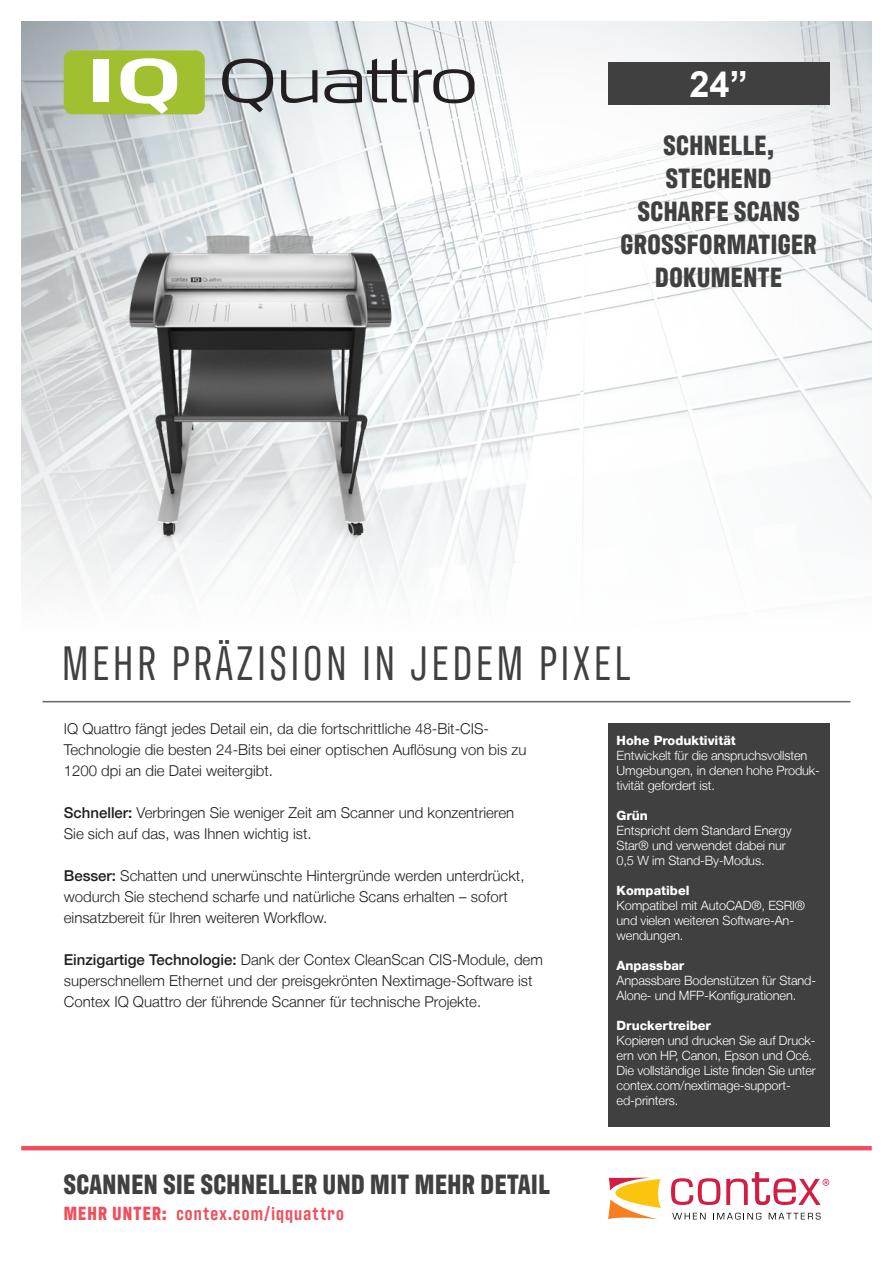
<style>
.page{position:relative;width:893px;height:1263px;background:#fff}
.page>*{position:absolute;margin:0;border:0;box-sizing:border-box;transform-origin:0 0}
.Headline{font:49.5px "Antarctican Headline";letter-spacing:.08em;color:#404040}
.t1{font:700 36.15px "Arial";color:#fff}
.Call_out_lines{font:700 28.5px/33px "Antarctican Headline";letter-spacing:.02em;color:#404040;text-align:center}
.t2{font:600 19.5px "Antarctican Headline";letter-spacing:.06em;color:#ef4f5c}
.Copy{font:300 15px/21px "Helvetica Neue LT";color:#231f20}
.Features_brød{font:300 12.75px/15px "Helvetica Neue LT";letter-spacing:-.01em;color:#fff}
.Features_headline{font:800 12.75px "Helvetica Neue LT";color:#fff}
.s1{font-weight:500}
.s2{font-weight:700}
</style>
<div class="page">
<img style="left:21px;top:21px;width:851px;height:560px">
<div style="left:608px;top:723px;width:221px;height:404px;background:#404040"></div>
<hr style="left:21px;top:1146px;width:851px;height:4px;background:#ef4f5c">
<hr style="left:43px;top:701px;width:807px;height:1px;background:#656767">
<div style="left:608px;top:63px;width:221px;height:42px;background:#404040"></div>
<div style="left:64px;top:51px;width:141px;height:63px;background:#a1c030;border-radius:9px"></div>
<div style="left:93px;top:59px;width:16px;height:43px;background:#fff"></div>
<svg style="left:120px;top:58px;width:57px;height:56px"></svg>
<svg style="left:222px;top:59px;width:51px;height:53px;background:#9ba0a3"></svg>
<svg style="left:281px;top:70px;width:36px;height:33px"></svg>
<svg style="left:324px;top:59px;width:83px;height:44px"></svg>
<svg style="left:413px;top:69px;width:62px;height:34px"></svg>
<img style="left:24px;top:153px;width:542px;height:437px">
<svg style="left:671px;top:1178px;width:49px;height:27px"></svg>
<svg style="left:608px;top:1177px;width:53px;height:42px"></svg>
<svg style="left:672px;top:1213px;width:34px;height:6px"></svg>
<svg style="left:713px;top:1213px;width:48px;height:6px"></svg>
<svg style="left:769px;top:1213px;width:52px;height:6px"></svg>
<svg style="left:726px;top:1172px;width:103px;height:33px"></svg>
<p class="t1" style="left:689px;top:59px;width:60px">24”</p>
<p class="Call_out_lines" style="left:620px;top:126px;width:198px">SCHNELLE,<br>STECHEND<br>SCHARFE SCANS<br>GROSSFORMATIGER<br>DOKUMENTE</p>
<p class="Headline" style="left:62px;top:630px;width:570px">MEHR PRÄZISION IN JEDEM PIXEL</p>
<p class="Copy" style="left:64px;top:717px;width:464px">IQ Quattro fängt jedes Detail ein, da die fortschrittliche 48-Bit-CIS-<br>Technologie die besten 24-Bits bei einer optischen Auflösung von bis zu<br>1200 dpi an die Datei weitergibt.</p>
<p class="Copy" style="left:64px;top:801px;width:452px"><span class="s1">Schneller:</span> Verbringen Sie weniger Zeit am Scanner und konzentrieren<br>Sie sich auf das, was Ihnen wichtig ist.</p>
<p class="Copy" style="left:64px;top:864px;width:462px"><span class="s1">Besser:</span> Schatten und unerwünschte Hintergründe werden unterdrückt, wodurch Sie stechend scharfe und natürliche Scans erhalten – sofort einsatzbereit für Ihren weiteren Workflow.</p>
<p class="Copy" style="left:64px;top:948px;width:481px"><span class="s1">Einzigartige Technologie:</span> Dank der Contex CleanScan CIS-Module, dem superschnellem Ethernet und der preisgekrönten Nextimage-Software ist<br>Contex IQ Quattro der führende Scanner für technische Projekte.</p>
<p class="Call_out_lines" style="left:64px;top:1166px;width:487px">SCANNEN SIE SCHNELLER UND MIT MEHR DETAIL</p>
<p class="t2" style="left:64px;top:1200px;width:282px"><span class="s2">MEHR UNTER:</span> contex.com/iqquattro</p>
<p class="Features_headline" style="left:617px;top:733px;width:121px">Hohe Produktivität</p>
<p class="Features_brød" style="left:617px;top:747px;width:205px">Entwickelt für die anspruchsvollsten<br>Umgebungen, in denen hohe Produk&shy;tivität gefordert ist.</p>
<p class="Features_headline" style="left:617px;top:808px;width:33px">Grün</p>
<p class="Features_brød" style="left:617px;top:822px;width:177px">Entspricht dem Standard Energy<br>Star® und verwendet dabei nur<br>0,5 W im Stand-By-Modus.</p>
<p class="Features_headline" style="left:617px;top:883px;width:74px">Kompatibel</p>
<p class="Features_brød" style="left:617px;top:897px;width:190px">Kompatibel mit AutoCAD®, ESRI® und vielen weiteren Software-An&shy;wendungen.</p>
<p class="Features_headline" style="left:617px;top:958px;width:69px">Anpassbar</p>
<p class="Features_brød" style="left:617px;top:972px;width:201px">Anpassbare Bodenstützen für Stand-<br>Alone- und MFP-Konfigurationen.</p>
<p class="Features_headline" style="left:617px;top:1018px;width:96px">Druckertreiber</p>
<p class="Features_brød" style="left:617px;top:1032px;width:201px">Kopieren und drucken Sie auf Druck&shy;ern von HP, Canon, Epson und Océ.<br>Die vollständige Liste finden Sie unter contex.com/nextimage-support&shy;ed-printers.</p>
</div>
